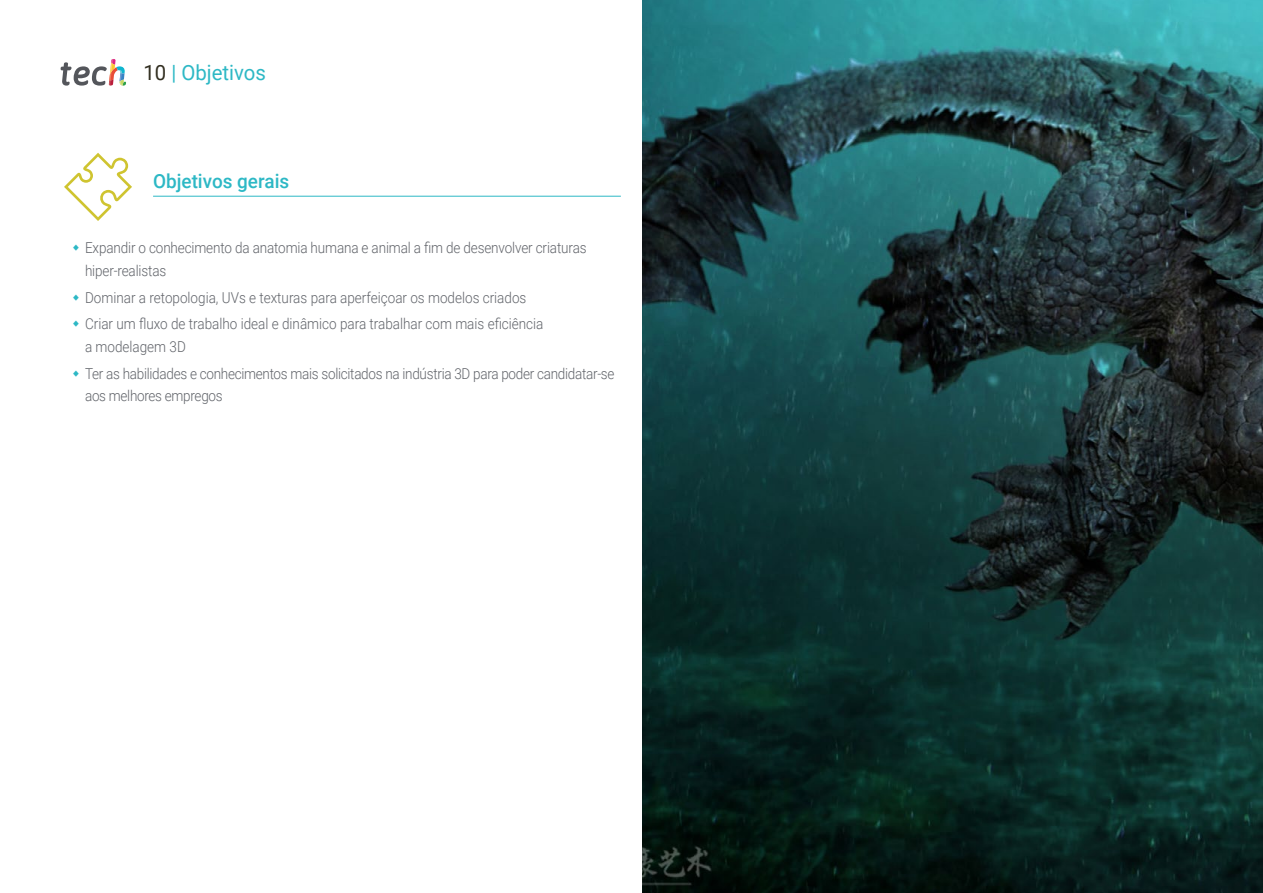
<style>
.page{position:relative;width:1263px;height:893px;background:#fff}
.page>*{position:absolute;margin:0;border:0;box-sizing:border-box;transform-origin:0 0}
.t1{font:21px "Roboto";color:#2db8c5}
.t2{font:500 19.5px "Roboto";color:#2db8c5}
.t3{font:300 15px/26.7px "Roboto";letter-spacing:-.01em;color:#61646a;scale:.9 1}
.s1{color:#312e20}
</style>
<div class="page">
<hr style="left:153px;top:196px;width:468px;height:1px;background:#2db8c5">
<svg style="left:64px;top:153px;width:68px;height:68px"></svg>
<svg style="left:61px;top:59px;width:65px;height:27px"></svg>
<img style="left:642px;top:0;width:621px;height:893px">
<h1 class="t1" style="left:144px;top:57px;width:124px"><span class="s1">10</span> | Objetivos</h1>
<h2 class="t2" style="left:153px;top:167px;width:138px">Objetivos gerais</h2>
<p class="t3" style="left:85px;top:236px;width:559px;line-height:22.5px">Expandir o conhecimento da anatomia humana e animal a fim de desenvolver criaturas hiper-realistas</p>
<p class="t3" style="left:85px;top:283px;width:511px">Dominar a retopologia, UVs e texturas para aperfeiçoar os modelos criados<br>Criar um fluxo de trabalho ideal e dinâmico para trabalhar com mais eficiência</p>
<p class="t3" style="left:85px;top:333px;width:590px">a modelagem 3D<br>Ter as habilidades e conhecimentos mais solicitados na indústria 3D para poder candidatar-se</p>
<p class="t3" style="left:85px;top:382px;width:154px">aos melhores empregos</p>
</div>
